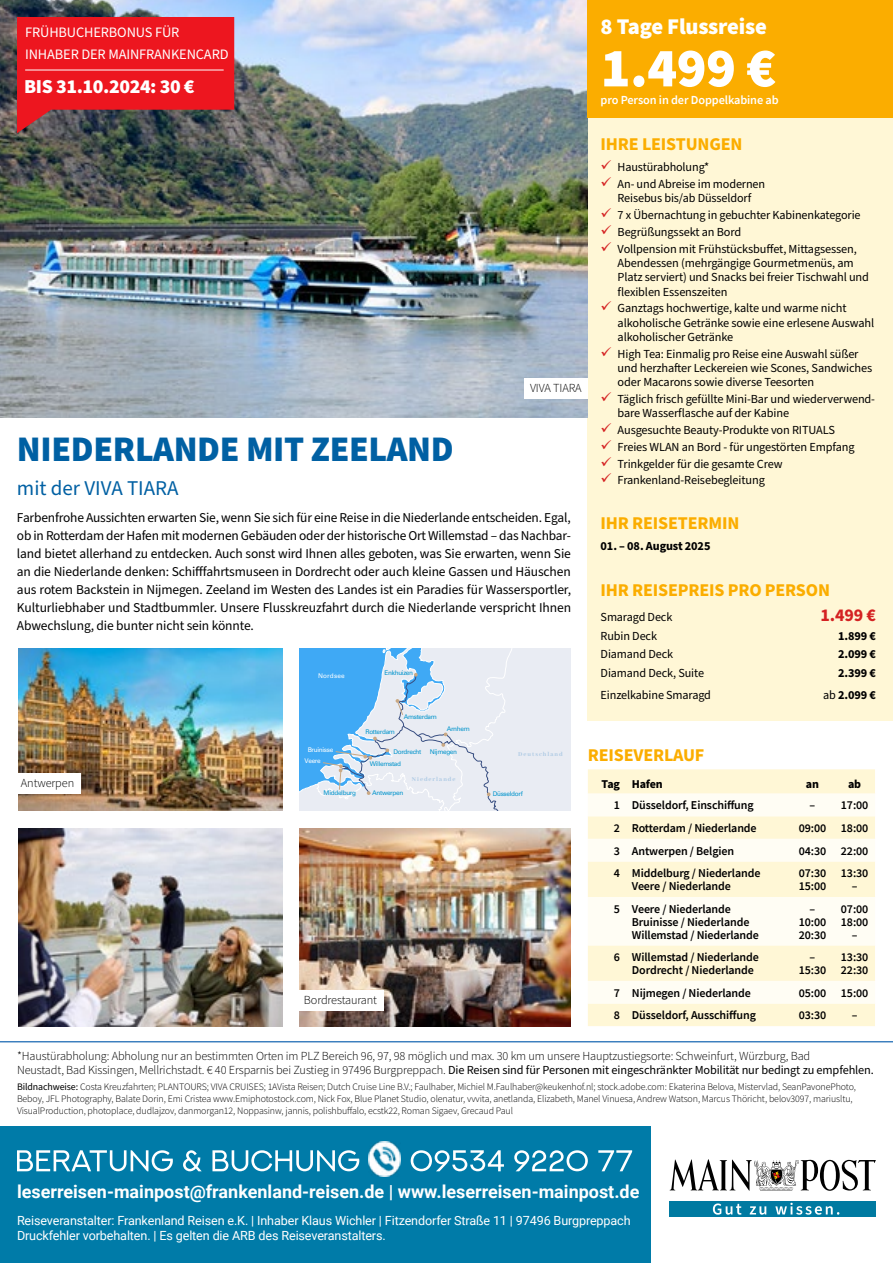
<style>
.page{position:relative;width:893px;height:1263px;background:#fff}
.page>*{position:absolute;margin:0;border:0;box-sizing:border-box;transform-origin:0 0}
.t1{font:900 55.5px "Source Sans Pro";letter-spacing:-.01em;color:#fff}
.t2{font:900 36px "Source Sans Pro";letter-spacing:-.01em;color:#0060a3}
.t3{font:900 22.5px "Source Sans Pro";letter-spacing:-.01em;color:#fff}
.t4{font:21px "Source Sans Pro";color:#0060a3}
.t5{font:900 19.8px "Source Sans Pro";letter-spacing:-.02em;color:#fff}
.t6{font:700 18px "Roboto";color:#fff}
.t7{font:700 18px "Source Sans Pro";letter-spacing:-.01em;color:#fbad00}
.t8{font:700 18px "Source Sans Pro";color:#d42222}
.t9{font:14.4px/21.6px "Source Sans Pro";letter-spacing:-.01em;color:#fff}
.t10{font:13.5px/18px "Source Sans Pro";letter-spacing:-.01em;color:#000;text-align:justify}
.t11{font:12.6px/15.1px "Roboto";letter-spacing:-.01em;color:#fff}
.t12{font:12.3px/16.8px "Source Sans Pro";letter-spacing:-.01em;color:#000}
.t13{font:300 12.3px/13.8px "Source Sans Pro";letter-spacing:-.01em;color:#000}
.t14{font:600 12.3px "Source Sans Pro";letter-spacing:-.01em;color:#fff}
.t15{font:700 12.3px "Source Sans Pro";letter-spacing:-.01em;color:#000}
.t16{font:600 12px/12.9px "Source Sans Pro";letter-spacing:-.01em;color:#000}
.t17{font:700 12px "Source Sans Pro";letter-spacing:-.02em;color:#000}
.t18{font:300 9.9px/12px "Source Sans Pro";letter-spacing:-.01em;color:#000}
.t19{font:6.45px "Univers LT Std";letter-spacing:-.05em;color:#0495cc}
.t20{font:800 6.45px "Abhaya Libre";letter-spacing:.15em;color:#aecae4}
.t21{font:6.45px "Univers LT Std";letter-spacing:-.05em;color:#fff}
.t22{font:6.45px "Univers LT Std";letter-spacing:.025em;color:#fff}
.s1{font-weight:400}
</style>
<div class="page">
<hr style="left:0;top:1041px;width:893px;height:1px;background:#0057aa">
<div style="left:588px;top:0;width:305px;height:720px;background:#fff7d6"></div>
<img style="left:0;top:0;width:588px;height:417px">
<img style="left:18px;top:828px;width:264px;height:198px">
<img style="left:300px;top:828px;width:271px;height:198px">
<img style="left:18px;top:648px;width:264px;height:162px">
<div style="left:15px;top:773px;width:65px;height:20px;background:#fff"></div>
<div style="left:298px;top:990px;width:85px;height:20px;background:#fff"></div>
<div style="left:524px;top:378px;width:64px;height:20px;background:#fff"></div>
<div style="left:588px;top:769px;width:287px;height:257px;background:#fff7d6"></div>
<svg style="left:588px;top:794px;width:287px;height:209px;fill:#fffdf4"></svg>
<svg style="left:300px;top:648px;width:271px;height:162px;background:#c2dbf2"></svg>
<div style="left:588px;top:0;width:305px;height:117px;background:#fbad00"></div>
<div style="left:0;top:1127px;width:651px;height:136px;background:#007ba8"></div>
<svg style="left:17px;top:1150px;width:615px;height:21px"></svg>
<img style="left:368px;top:1142px;width:33px;height:35px">
<div style="left:670px;top:1201px;width:206px;height:16px;background:#007aa1"></div>
<svg style="left:670px;top:1159px;width:206px;height:32px"></svg>
<svg style="left:713px;top:1203px;width:28px;height:12px"></svg>
<svg style="left:750px;top:1206px;width:16px;height:9px"></svg>
<svg style="left:775px;top:1203px;width:64px;height:12px"></svg>
<svg style="left:17px;top:17px;width:217px;height:116px;background:#cd2129"></svg>
<hr style="left:25px;top:70px;width:199px;height:1px;background:#fff">
<p class="t9" style="left:25px;top:22px;width:205px">FRÜHBUCHERBONUS FÜR<br>INHABER DER MAINFRANKENCARD</p>
<h3 class="t5" style="left:24px;top:72px;width:172px">BIS 31.10.2024: 30 €</h3>
<h2 class="t2" style="left:17px;top:424px;width:438px">NIEDERLANDE MIT ZEELAND</h2>
<h3 class="t4" style="left:17px;top:474px;width:163px">mit der VIVA TIARA</h3>
<p class="t13" style="left:530px;top:381px;width:53px">VIVA TIARA</p>
<p class="t10" style="left:17px;top:509px;width:556px">Farbenfrohe Aussichten erwarten Sie, wenn Sie sich für eine Reise in die Niederlande entscheiden. Egal, ob in Rotterdam der Hafen mit modernen Gebäuden oder der historische Ort Willemstad – das Nachbar&shy;land bietet allerhand zu entdecken. Auch sonst wird Ihnen alles geboten, was Sie erwarten, wenn Sie an die Niederlande denken: Schifffahrtsmuseen in Dordrecht oder auch kleine Gassen und Häuschen aus rotem Backstein in Nijmegen. Zeeland im Westen des Landes ist ein Paradies für Wassersportler, Kulturliebhaber und Stadtbummler. Unsere Flusskreuzfahrt durch die Niederlande verspricht Ihnen Abwechslung, die bunter nicht sein könnte.</p>
<p class="t22" style="left:318px;top:672px;width:28px">Nordsee</p>
<p class="t19" style="left:385px;top:669px;width:30px">Enkhuizen</p>
<h3 class="t3" style="left:601px;top:11px;width:168px">8 Tage Flussreise</h3>
<h1 class="t1" style="left:601px;top:30px;width:177px">1.499 €</h1>
<p class="t14" style="left:601px;top:92px;width:180px">pro Person in der Doppelkabine ab</p>
<h1 class="t1" style="left:601px;top:13px;width:177px">1.299 €</h1>
<p class="t14" style="left:601px;top:75px;width:180px">pro Person in der Doppelkabine ab</p>
<h3 class="t7" style="left:601px;top:132px;width:143px">IHRE LEISTUNGEN</h3>
<p class="t12" style="left:618px;top:159px;width:149px">Haustürabholung*<br>An- und Abreise im modernen</p>
<p class="t12" style="left:618px;top:190px;width:245px">Reisebus bis/ab Düsseldorf<br>7 x Übernachtung in gebuchter Kabinenkategorie Begrüßungssekt an Bord<br>Vollpension mit Frühstücksbuffet, Mittagsessen,</p>
<p class="t12" style="left:618px;top:256px;width:253px;line-height:14.2px">Abendessen (mehrgängige Gourmetmenüs, am<br>Platz serviert) und Snacks bei freier Tischwahl und flexiblen Essenszeiten</p>
<p class="t12" style="left:618px;top:301px;width:258px;line-height:14.2px">Ganztags hochwertige, kalte und warme nicht alkoholische Getränke sowie eine erlesene Auswahl alkoholischer Getränke</p>
<p class="t12" style="left:618px;top:347px;width:256px;line-height:14.2px">High Tea: Einmalig pro Reise eine Auswahl süßer und herzhafter Leckereien wie Scones, Sandwiches oder Macarons sowie diverse Teesorten</p>
<p class="t12" style="left:618px;top:392px;width:259px;line-height:14.2px">Täglich frisch gefüllte Mini-Bar und wiederverwend&shy;bare Wasserflasche auf der Kabine</p>
<p class="t12" style="left:618px;top:422px;width:238px">Ausgesuchte Beauty-Produkte von RITUALS Freies WLAN an Bord - für ungestörten Empfang Trinkgelder für die gesamte Crew Frankenland-Reisebegleitung</p>
<h3 class="t7" style="left:601px;top:511px;width:140px">IHR REISETERMIN</h3>
<p class="t15" style="left:601px;top:538px;width:111px">01. – 08. August 2025</p>
<h3 class="t7" style="left:601px;top:578px;width:231px">IHR REISEPREIS PRO PERSON</h3>
<p class="t12" style="left:601px;top:609px;width:73px">Smaragd Deck</p>
<h3 class="t8" style="left:821px;top:603px;width:57px">1.499 €</h3>
<p class="t12" style="left:601px;top:628px;width:58px">Rubin Deck</p>
<p class="t15" style="left:838px;top:627px;width:39px">1.899 €</p>
<p class="t12" style="left:601px;top:646px;width:74px">Diamand Deck</p>
<p class="t15" style="left:838px;top:646px;width:39px">2.099 €</p>
<p class="t12" style="left:601px;top:665px;width:105px">Diamand Deck, Suite</p>
<p class="t15" style="left:838px;top:664px;width:39px">2.399 €</p>
<p class="t12" style="left:601px;top:687px;width:112px">Einzelkabine Smaragd</p>
<p class="t15" style="left:823px;top:687px;width:54px"><span class="s1">ab</span> 2.099 €</p>
<p class="t13" style="left:21px;top:776px;width:55px">Antwerpen</p>
<p class="t19" style="left:404px;top:713px;width:35px">Amsterdam</p>
<p class="t19" style="left:393px;top:748px;width:29px">Dordrecht</p>
<p class="t19" style="left:447px;top:725px;width:25px">Arnhem</p>
<p class="t19" style="left:365px;top:728px;width:31px">Rotterdam</p>
<p class="t21" style="left:308px;top:746px;width:27px">Bruinisse</p>
<p class="t19" style="left:430px;top:747px;width:29px">Nijmegen</p>
<p class="t21" style="left:304px;top:757px;width:18px">Veere</p>
<p class="t19" style="left:324px;top:789px;width:34px">Middelburg</p>
<p class="t19" style="left:370px;top:760px;width:33px">Willemstad</p>
<p class="t19" style="left:372px;top:789px;width:33px">Antwerpen</p>
<p class="t20" style="left:412px;top:775px;width:45px">Niederlande</p>
<p class="t20" style="left:518px;top:751px;width:46px">Deutschland</p>
<p class="t19" style="left:493px;top:790px;width:31px">Düsseldorf</p>
<p class="t13" style="left:304px;top:993px;width:75px">Bordrestaurant</p>
<h3 class="t7" style="left:588px;top:743px;width:118px">REISEVERLAUF</h3>
<p class="t17" style="left:602px;top:775px;width:62px">Tag Hafen</p>
<p class="t17" style="left:806px;top:775px;width:15px">an</p>
<p class="t17" style="left:848px;top:775px;width:15px">ab</p>
<p class="t16" style="left:614px;top:799px;width:141px">1 Düsseldorf, Einschiffung</p>
<p class="t16" style="left:810px;top:799px;width:60px">– 17:00</p>
<p class="t16" style="left:614px;top:821px;width:144px">2 Rotterdam / Niederlande</p>
<p class="t16" style="left:799px;top:821px;width:71px">09:00 18:00</p>
<p class="t16" style="left:614px;top:844px;width:122px">3 Antwerpen / Belgien</p>
<p class="t16" style="left:799px;top:844px;width:71px">04:30 22:00</p>
<p class="t16" style="left:632px;top:867px;width:130px;text-indent:-18px">4 Middelburg / Niederlande<br>Veere / Niederlande</p>
<p class="t16" style="left:799px;top:867px;width:29px">07:30<br>15:00</p>
<p class="t16" style="left:841px;top:867px;width:29px;text-align:center">13:30 –</p>
<p class="t16" style="left:632px;top:902px;width:129px;text-indent:-18px">5 Veere / Niederlande<br>Bruinisse / Niederlande<br>Willemstad / Niederlande</p>
<p class="t16" style="left:799px;top:902px;width:29px;text-align:center">–<br>10:00<br>20:30</p>
<p class="t16" style="left:841px;top:902px;width:29px;text-align:center">07:00<br>18:00 –</p>
<p class="t16" style="left:632px;top:951px;width:129px;text-indent:-18px">6 Willemstad / Niederlande<br>Dordrecht / Niederlande</p>
<p class="t16" style="left:799px;top:951px;width:29px;text-align:center">–<br>15:30</p>
<p class="t16" style="left:841px;top:951px;width:29px">13:30<br>22:30</p>
<p class="t16" style="left:614px;top:986px;width:139px">7 Nijmegen / Niederlande</p>
<p class="t16" style="left:799px;top:986px;width:71px">05:00 15:00</p>
<p class="t16" style="left:614px;top:1009px;width:144px">8 Düsseldorf, Ausschiffung</p>
<p class="t16" style="left:799px;top:1009px;width:29px">03:30</p>
<p class="t16" style="left:852px;top:1009px;width:7px">–</p>
<p class="t13" style="left:17px;top:1049px;width:858px">*Haustürabholung: Abholung nur an bestimmten Orten im PLZ Bereich 96, 97, 98 möglich und max. 30 km um unsere Hauptzustiegsorte: Schweinfurt, Würzburg, Bad<br>Neustadt, Bad Kissingen, Mellrichstadt. € 40 Ersparnis bei Zustieg in 97496 Burgpreppach. <span class="s1">Die Reisen sind für Personen mit eingeschränkter Mobilität nur bedingt zu empfehlen.</span></p>
<p class="t18" style="left:17px;top:1081px;width:841px"><span class="s1">Bildnachweise:</span> Costa Kreuzfahrten; PLANTOURS; VIVA CRUISES; 1AVista Reisen; Dutch Cruise Line B.V.; Faulhaber, Michiel M.Faulhaber@keukenhof.nl; stock.adobe.com: Ekaterina Belova, Mistervlad, SeanPavonePhoto,<br>Beboy, JFL Photography, Balate Dorin, Emi Cristea www.Emiphotostock.com, Nick Fox, Blue Planet Studio, olenatur, vvvita, anetlanda, Elizabeth, Manel Vinuesa, Andrew Watson, Marcus Thöricht, belov3097, mariusltu,<br>VisualProduction, photoplace, dudlajzov, danmorgan12, Noppasinw, jannis, polishbuffalo, ecstk22, Roman Sigaev, Grecaud Paul</p>
<h3 class="t6" style="left:17px;top:1179px;width:624px">leserreisen-mainpost@frankenland-reisen.de | www.leserreisen-mainpost.de</h3>
<p class="t11" style="left:17px;top:1213px;width:615px">Reiseveranstalter: Frankenland Reisen e.K. | Inhaber Klaus Wichler | Fitzendorfer Straße 11 | 97496 Burgpreppach<br>Druckfehler vorbehalten. | Es gelten die ARB des Reiseveranstalters.</p>
</div>
